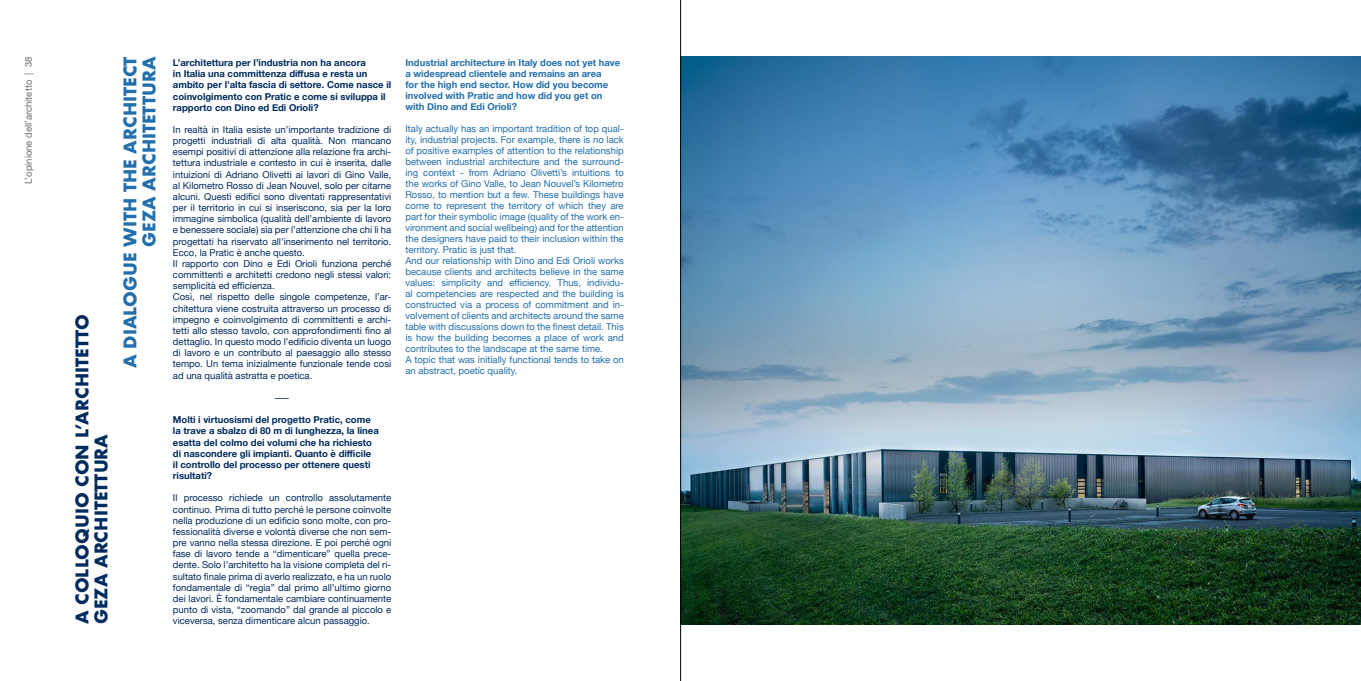
<style>
.page{position:relative;width:1361px;height:681px;background:#fff}
.page>*{position:absolute;margin:0;border:0;box-sizing:border-box;transform-origin:0 0}
.t1{font:700 17px/19px "Futura";color:#002b5f}
.t2{font:700 17px/19px "Futura";color:#226fad;text-align:right}
.t3{font:9.5px/11.2px "Helvetica Neue";color:#002b5f}
.t4{font:9.5px/11px "Helvetica Neue";color:#226fad}
.t5{font:700 9.5px/11.2px "Helvetica Neue";color:#002b5f}
.t6{font:700 9.5px/11px "Helvetica Neue";color:#226fad}
.t7{font:9.5px "Helvetica Neue";color:#6d6e71}
.t8{font:9.5px "Helvetica Neue";color:#002b5f;scale:5 1}
</style>
<div class="page">
<img style="left:681px;top:57px;width:680px;height:567px">
<hr style="left:680px;top:0;width:1px;height:680px;background:#000">
<p class="t7" style="left:22px;top:184px;width:129px;rotate:-90deg">L’opinione dell’architetto | 38</p>
<h1 class="t1" style="left:72px;top:624px;width:311px;rotate:-90deg">A COLLOQUIO CON L’ARCHITETTO<br>GEZA ARCHITETTURA</h1>
<h1 class="t2" style="left:120px;top:368px;width:313px;rotate:-90deg">A DIALOGUE WITH THE ARCHITECT<br>GEZA ARCHITETTURA</h1>
<p class="t5" style="left:173px;top:57px;width:220px">L’architettura per l’industria non ha ancora<br>in Italia una committenza diffusa e resta un ambito per l’alta fascia di settore. Come nasce il coinvolgimento con Pratic e come si sviluppa il rapporto con Dino ed Edi Orioli?</p>
<p class="t3" style="left:173px;top:124px;width:220px">In realtà in Italia esiste un’importante tradizione di progetti industriali di alta qualità. Non mancano esempi positivi di attenzione alla relazione fra archi&shy;tettura industriale e contesto in cui è inserita, dalle intuizioni di Adriano Olivetti ai lavori di Gino Valle, al Kilometro Rosso di Jean Nouvel, solo per citarne alcuni. Questi edifici sono diventati rappresentativi per il territorio in cui si inseriscono, sia per la loro immagine simbolica (qualità dell’ambiente di lavoro e benessere sociale) sia per l’attenzione che chi li ha progettati ha riservato all’inserimento nel territorio.<br>Ecco, la Pratic è anche questo.<br>Il rapporto con Dino e Edi Orioli funziona perché committenti e architetti credono negli stessi valori: semplicità ed efficienza.<br>Così, nel rispetto delle singole competenze, l’ar&shy;chitettura viene costruita attraverso un processo di impegno e coinvolgimento di committenti e archi&shy;tetti allo stesso tavolo, con approfondimenti fino al dettaglio. In questo modo l’edificio diventa un luogo di lavoro e un contributo al paesaggio allo stesso tempo. Un tema inizialmente funzionale tende così ad una qualità astratta e poetica.</p>
<p class="t8" style="left:273px;top:390px;width:5px">-</p>
<p class="t5" style="left:173px;top:414px;width:207px">Molti i virtuosismi del progetto Pratic, come la trave a sbalzo di 80 m di lunghezza, la linea esatta del colmo dei volumi che ha richiesto di nascondere gli impianti. Quanto è difficile<br>il controllo del processo per ottenere questi risultati?</p>
<p class="t3" style="left:173px;top:493px;width:220px;text-align:justify">Il processo richiede un controllo assolutamente continuo. Prima di tutto perché le persone coinvolte nella produzione di un edificio sono molte, con pro&shy;fessionalità diverse e volontà diverse che non sem&shy;pre vanno nella stessa direzione. E poi perché ogni fase di lavoro tende a “dimenticare” quella prece&shy;dente. Solo l’architetto ha la visione completa del ri&shy;sultato finale prima di averlo realizzato, e ha un ruolo fondamentale di “regia” dal primo all’ultimo giorno dei lavori. È fondamentale cambiare continuamente punto di vista, “zoomando” dal grande al piccolo e viceversa, senza dimenticare alcun passaggio.</p>
<p class="t6" style="left:405px;top:57px;width:216px">Industrial architecture in Italy does not yet have a widespread clientele and remains an area<br>for the high end sector. How did you become involved with Pratic and how did you get on with Dino and Edi Orioli?</p>
<p class="t4" style="left:405px;top:124px;width:220px">Italy actually has an important tradition of top qual&shy;ity, industrial projects. For example, there is no lack of positive examples of attention to the relationship between industrial architecture and the surround&shy;ing context - from Adriano Olivetti’s intuitions to the works of Gino Valle, to Jean Nouvel’s Kilometro Rosso, to mention but a few. These buildings have come to represent the territory of which they are part for their symbolic image (quality of the work en&shy;vironment and social wellbeing) and for the attention the designers have paid to their inclusion within the territory. Pratic is just that.<br>And our relationship with Dino and Edi Orioli works because clients and architects believe in the same values: simplicity and efficiency. Thus, individu&shy;al competencies are respected and the building is constructed via a process of commitment and in&shy;volvement of clients and architects around the same table with discussions down to the finest detail. This is how the building becomes a place of work and contributes to the landscape at the same time.<br>A topic that was initially functional tends to take on an abstract, poetic quality.</p>
</div>
